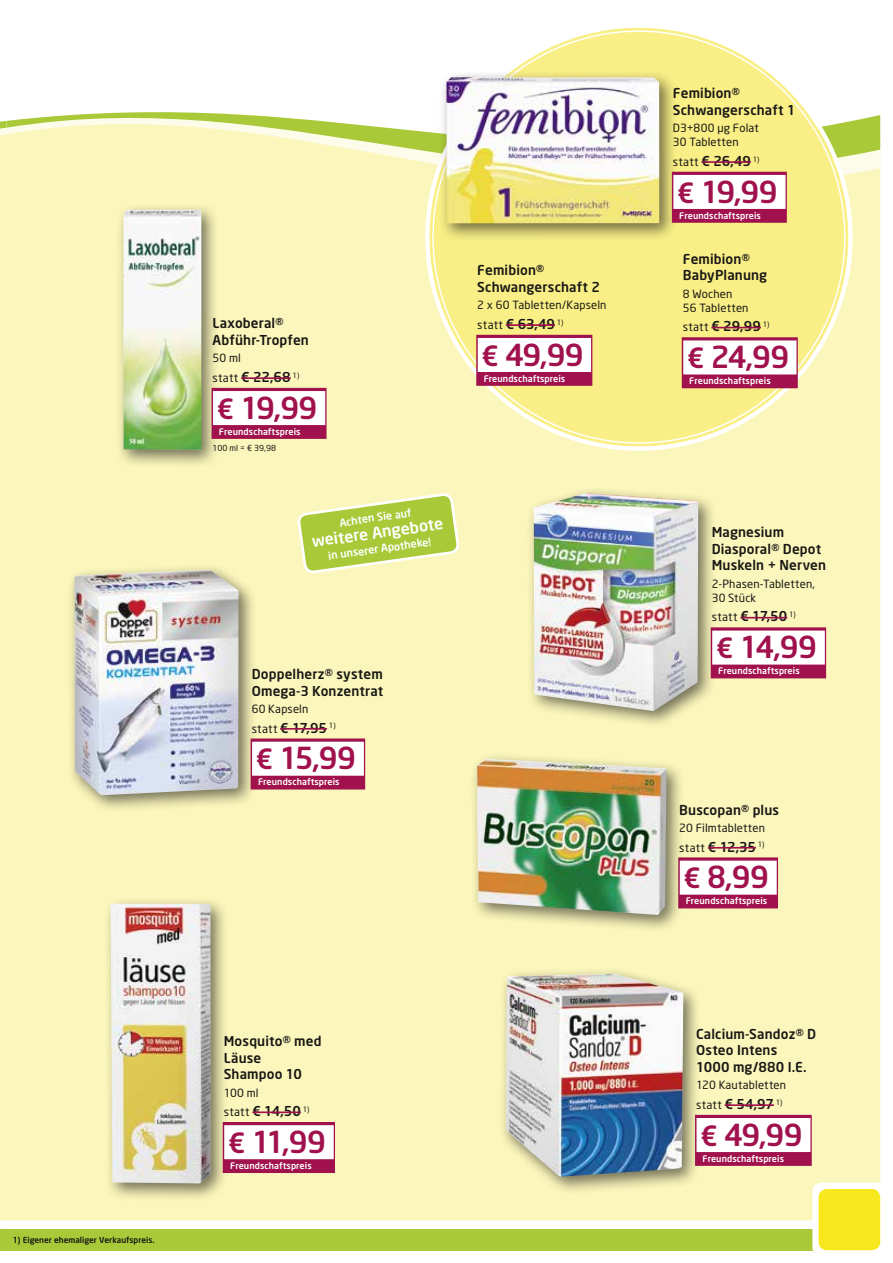
<style>
.page{position:relative;width:893px;height:1263px;background:#fff}
.page>*{position:absolute;margin:0;border:0;box-sizing:border-box;transform-origin:0 0}
.t1{font:500 30px "Neo Sans";letter-spacing:-.025em;color:#a0114d}
.t2{font:500 15.75px "Neo Sans";color:#fff}
.t3{font:500 13.5px/16.5px "Neo Sans";letter-spacing:.01em;color:#181715}
.t4{font:11.25px/14.2px "Neo Sans";letter-spacing:.015em;color:#181715}
.t5{font:500 10.65px "Neo Sans";color:#fff}
.t6{font:500 9px "Neo Sans";letter-spacing:.01em;color:#fff}
.t7{font:500 8.25px "Neo Sans";color:#181715}
.t8{font:8.25px "Neo Sans";color:#181715}
.s1{font-weight:400;font-size:11.55px}
.s2{font-size:27.6px}
</style>
<div class="page">
<div style="left:0;top:209px;width:880px;height:1011px;background:#fbf6bb"></div>
<div style="left:0;top:1229px;width:880px;height:21px;background:#a9c938"></div>
<div style="left:812px;top:1182px;width:74px;height:74px;background:#fff;border-radius:9px"></div>
<div style="left:819px;top:1189px;width:61px;height:61px;background:#f7e81d;border-radius:9px"></div>
<svg style="left:0;top:121px;width:6px;height:88px"></svg>
<svg style="left:6px;top:80px;width:874px;height:147px;fill:#fbf6bb"></svg>
<div style="left:103px;top:896px;width:126px;height:306px;background:#181715;opacity:.6"></div>
<img style="left:111px;top:904px;width:100px;height:279px">
<div style="left:223px;top:1122px;width:112px;height:51px;background:#a0114d"></div>
<div style="left:224px;top:1125px;width:110px;height:34px;background:#fff"></div>
<hr style="left:252px;top:1111px;width:49px;height:2px;background:#a0114d">
<div style="left:67px;top:563px;width:190px;height:250px;background:#181715;opacity:.6"></div>
<img style="left:74px;top:570px;width:165px;height:225px">
<div style="left:251px;top:738px;width:114px;height:51px;background:#a0114d"></div>
<div style="left:252px;top:742px;width:112px;height:34px;background:#fff"></div>
<hr style="left:280px;top:728px;width:47px;height:2px;background:#a0114d">
<div style="left:526px;top:486px;width:190px;height:243px;background:#181715;opacity:.6"></div>
<img style="left:534px;top:493px;width:164px;height:218px">
<div style="left:711px;top:627px;width:115px;height:51px;background:#a0114d"></div>
<div style="left:712px;top:630px;width:113px;height:35px;background:#fff"></div>
<hr style="left:740px;top:617px;width:47px;height:1px;background:#a0114d">
<div style="left:499px;top:966px;width:203px;height:228px;background:#181715;opacity:.6"></div>
<img style="left:506px;top:974px;width:177px;height:203px">
<div style="left:695px;top:1115px;width:117px;height:51px;background:#a0114d"></div>
<div style="left:696px;top:1118px;width:114px;height:34px;background:#fff"></div>
<hr style="left:725px;top:1104px;width:49px;height:2px;background:#a0114d">
<div style="left:678px;top:857px;width:100px;height:51px;background:#a0114d"></div>
<div style="left:680px;top:861px;width:97px;height:34px;background:#fff"></div>
<hr style="left:708px;top:847px;width:48px;height:1px;background:#a0114d">
<div style="left:469px;top:752px;width:216px;height:181px;background:#181715;opacity:.6"></div>
<img style="left:477px;top:759px;width:189px;height:156px">
<div style="left:116px;top:202px;width:104px;height:266px;background:#181715;opacity:.6"></div>
<img style="left:123px;top:210px;width:78px;height:240px">
<div style="left:212px;top:388px;width:115px;height:51px;background:#a0114d"></div>
<div style="left:213px;top:391px;width:112px;height:34px;background:#fff"></div>
<hr style="left:241px;top:377px;width:50px;height:2px;background:#a0114d">
<div style="left:429px;top:28px;width:419px;height:418px;background:#f9ef86;border-radius:50%"></div>
<div style="left:682px;top:337px;width:116px;height:51px;background:#a0114d"></div>
<div style="left:683px;top:340px;width:113px;height:34px;background:#fff"></div>
<hr style="left:711px;top:327px;width:50px;height:1px;background:#a0114d">
<div style="left:476px;top:335px;width:116px;height:51px;background:#a0114d"></div>
<div style="left:478px;top:338px;width:113px;height:34px;background:#fff"></div>
<hr style="left:506px;top:324px;width:49px;height:2px;background:#a0114d">
<div style="left:439px;top:70px;width:238px;height:171px;background:#181715;opacity:.6"></div>
<img style="left:446px;top:77px;width:213px;height:146px">
<div style="left:672px;top:172px;width:115px;height:51px;background:#a0114d"></div>
<div style="left:673px;top:175px;width:113px;height:34px;background:#fff"></div>
<hr style="left:701px;top:161px;width:50px;height:2px;background:#a0114d">
<svg style="left:298px;top:494px;width:161px;height:79px;background:#c5d86a"></svg>
<p class="t3" style="left:213px;top:315px;width:98px">Laxoberal®<br>Abführ-Tropfen</p>
<p class="t4" style="left:213px;top:351px;width:30px">50 ml</p>
<p class="t3" style="left:213px;top:368px;width:88px"><span class="s1">statt</span> € 22,68 <sup>1)</sup></p>
<h1 class="t1" style="left:217px;top:389px;width:102px"><span class="s2">€</span> 19,99</h1>
<p class="t6" style="left:219px;top:426px;width:83px">Freundschaftspreis</p>
<p class="t8" style="left:213px;top:443px;width:65px">100 ml = € 39,98</p>
<p class="t5" style="left:339px;top:516px;width:74px;rotate:-8deg">Achten Sie auf</p>
<p class="t2" style="left:311px;top:532px;width:134px;rotate:-8deg">weitere Angebote</p>
<p class="t5" style="left:327px;top:549px;width:105px;rotate:-8deg">in unserer Apotheke!</p>
<p class="t3" style="left:477px;top:262px;width:124px">Femibion®<br>Schwangerschaft 2</p>
<p class="t4" style="left:477px;top:298px;width:131px">2 x 60 Tabletten/Kapseln</p>
<p class="t3" style="left:477px;top:315px;width:88px"><span class="s1">statt</span> € 63,49 <sup>1)</sup></p>
<h1 class="t1" style="left:482px;top:336px;width:104px"><span class="s2">€</span> 49,99</h1>
<p class="t6" style="left:484px;top:373px;width:83px">Freundschaftspreis</p>
<p class="t3" style="left:252px;top:665px;width:133px">Doppelherz® system<br>Omega-3 Konzentrat</p>
<p class="t4" style="left:252px;top:702px;width:58px">60 Kapseln</p>
<p class="t3" style="left:252px;top:719px;width:85px"><span class="s1">statt</span> € 17,95 <sup>1)</sup></p>
<h1 class="t1" style="left:256px;top:739px;width:102px"><span class="s2">€</span> 15,99</h1>
<p class="t6" style="left:258px;top:776px;width:83px">Freundschaftspreis</p>
<p class="t7" style="left:13px;top:1235px;width:143px">1) Eigener ehemaliger Verkaufspreis.</p>
<p class="t3" style="left:224px;top:1032px;width:99px">Mosquito® med<br>Läuse<br>Shampoo 10</p>
<p class="t4" style="left:224px;top:1085px;width:36px">100 ml</p>
<p class="t3" style="left:224px;top:1102px;width:87px"><span class="s1">statt</span> € 14,50 <sup>1)</sup></p>
<h1 class="t1" style="left:228px;top:1123px;width:99px"><span class="s2">€</span> 11,99</h1>
<p class="t6" style="left:230px;top:1160px;width:83px">Freundschaftspreis</p>
<p class="t3" style="left:673px;top:85px;width:124px">Femibion®<br>Schwangerschaft 1</p>
<p class="t4" style="left:673px;top:121px;width:87px">D3+800 µg Folat<br>30 Tabletten</p>
<p class="t3" style="left:673px;top:152px;width:88px"><span class="s1">statt</span> € 26,49 <sup>1)</sup></p>
<h1 class="t1" style="left:677px;top:173px;width:102px"><span class="s2">€</span> 19,99</h1>
<p class="t6" style="left:679px;top:210px;width:83px">Freundschaftspreis</p>
<p class="t3" style="left:683px;top:250px;width:86px">Femibion®<br>BabyPlanung</p>
<p class="t4" style="left:683px;top:286px;width:67px">8 Wochen<br>56 Tabletten</p>
<p class="t3" style="left:683px;top:318px;width:88px"><span class="s1">statt</span> € 29,99 <sup>1)</sup></p>
<h1 class="t1" style="left:687px;top:338px;width:104px"><span class="s2">€</span> 24,99</h1>
<p class="t6" style="left:689px;top:375px;width:83px">Freundschaftspreis</p>
<p class="t3" style="left:712px;top:524px;width:116px">Magnesium<br>Diasporal® Depot<br>Muskeln + Nerven</p>
<p class="t4" style="left:712px;top:576px;width:105px">2-Phasen-Tabletten,<br>30 Stück</p>
<p class="t3" style="left:712px;top:608px;width:86px"><span class="s1">statt</span> € 17,50 <sup>1)</sup></p>
<h1 class="t1" style="left:716px;top:628px;width:102px"><span class="s2">€</span> 14,99</h1>
<p class="t6" style="left:718px;top:665px;width:83px">Freundschaftspreis</p>
<p class="t3" style="left:679px;top:801px;width:101px">Buscopan® plus</p>
<p class="t4" style="left:679px;top:820px;width:87px">20 Filmtabletten</p>
<p class="t3" style="left:679px;top:838px;width:87px"><span class="s1">statt</span> € 12,35 <sup>1)</sup></p>
<h1 class="t1" style="left:684px;top:858px;width:87px"><span class="s2">€</span> 8,99</h1>
<p class="t6" style="left:686px;top:895px;width:83px">Freundschaftspreis</p>
<p class="t3" style="left:696px;top:1025px;width:122px">Calcium-Sandoz® D<br>Osteo Intens<br>1000 mg/880 I.E.</p>
<p class="t4" style="left:696px;top:1078px;width:92px">120 Kautabletten</p>
<p class="t3" style="left:696px;top:1095px;width:88px"><span class="s1">statt</span> € 54,97 <sup>1)</sup></p>
<h1 class="t1" style="left:700px;top:1116px;width:104px"><span class="s2">€</span> 49,99</h1>
<p class="t6" style="left:702px;top:1153px;width:83px">Freundschaftspreis</p>
</div>
